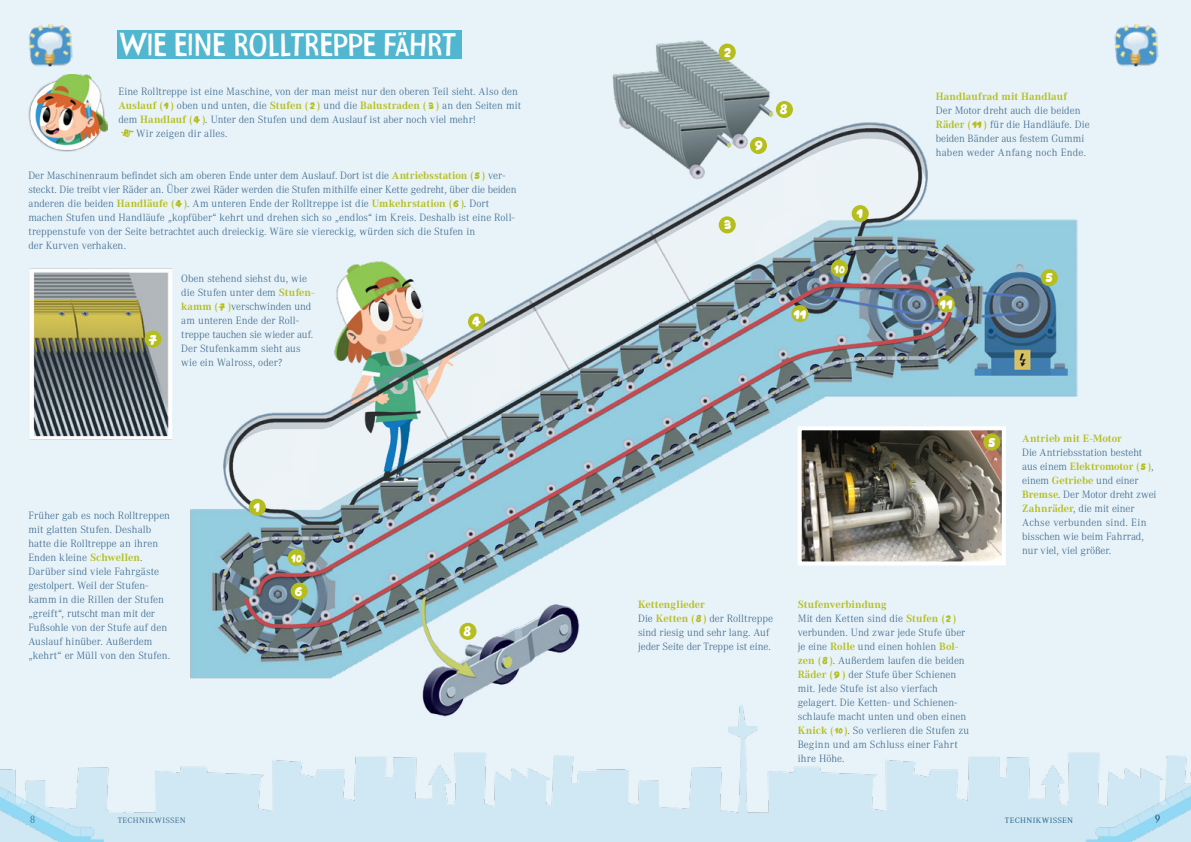
<style>
.page{position:relative;width:1191px;height:842px;background:#fff}
.page>*{position:absolute;margin:0;border:0;box-sizing:border-box;transform-origin:0 0}
.t1{font:32px "Frutimex Condensed";letter-spacing:-.005em;color:#fff}
.t2{font:15px "Frutimex Condensed";color:#fff}
.t3{font:300 11px/14px "Corporate A";color:#3d688b}
.t4{font:700 11px "Corporate A";letter-spacing:.01em;color:#b6be1e}
.t5{font:300 11px "Corporate ASC";letter-spacing:.025em;color:#3d688b}
.t6{font:300 11px "Corporate ASC";letter-spacing:.025em;color:#235f83}
.t7{font:300 11px "Corporate A";color:#235f83}
.s1{font-size:26px}
.s2{font-weight:700;color:#b6be1e}
.s3{font-weight:600;color:#b6be1e}
.s4{font-family:"Frutimex Condensed";font-weight:400;color:#b6be1e}
</style>
<div class="page">
<img style="left:0;top:0;width:1191px;height:551px">
<img style="left:1114px;top:24px;width:44px;height:43px">
<div style="left:118px;top:30px;width:344px;height:28px;background:#51b6d0"></div>
<img style="left:28px;top:24px;width:45px;height:43px">
<img style="left:802px;top:431px;width:198px;height:120px">
<div style="left:797px;top:426px;width:208px;height:139px;border:4px solid #fff"></div>
<div style="left:249px;top:499px;width:17px;height:17px;background:#b6be1e;border-radius:50%"></div>
<div style="left:144px;top:331px;width:18px;height:17px;background:#b6be1e;border-radius:50%"></div>
<div style="left:851px;top:205px;width:17px;height:17px;background:#b6be1e;border-radius:50%"></div>
<div style="left:831px;top:260px;width:17px;height:17px;background:#b6be1e;border-radius:50%"></div>
<div style="left:937px;top:295px;width:17px;height:17px;background:#b6be1e;border-radius:50%"></div>
<img style="left:28px;top:75px;width:79px;height:77px">
<div style="left:718px;top:44px;width:18px;height:17px;background:#b6be1e;border-radius:50%"></div>
<div style="left:718px;top:216px;width:18px;height:17px;background:#b6be1e;border-radius:50%"></div>
<div style="left:468px;top:313px;width:17px;height:17px;background:#b6be1e;border-radius:50%"></div>
<div style="left:750px;top:137px;width:17px;height:17px;background:#b6be1e;border-radius:50%"></div>
<div style="left:1040px;top:269px;width:17px;height:17px;background:#b6be1e;border-radius:50%"></div>
<div style="left:983px;top:433px;width:17px;height:17px;background:#b6be1e;border-radius:50%"></div>
<img style="left:0;top:551px;width:1191px;height:291px">
<div style="left:776px;top:101px;width:17px;height:17px;background:#b6be1e;border-radius:50%"></div>
<div style="left:791px;top:305px;width:17px;height:17px;background:#b6be1e;border-radius:50%"></div>
<div style="left:288px;top:549px;width:17px;height:17px;background:#b6be1e;border-radius:50%"></div>
<svg style="left:121px;top:129px;width:13px;height:8px"></svg>
<img style="left:0;top:782px;width:108px;height:60px">
<img style="left:1083px;top:780px;width:108px;height:62px">
<h1 class="t1" style="left:120px;top:24px;width:336px">WIE EINE ROLLTREPPE F<span class="s1">Ä</span>HRT</h1>
<p class="t3" style="left:118px;top:85px;width:401px">Eine Rolltreppe ist eine Maschine, von der man meist nur den oberen Teil sieht. Also den</p>
<p class="t3" style="left:118px;top:99px;width:404px"><span class="s2">Auslauf</span> <span class="s3">(</span><span class="s4">Å</span> <span class="s3">)</span> oben und unten, die <span class="s2">Stufen</span> <span class="s3">(</span> <span class="s4">Í</span> <span class="s3">)</span> und die <span class="s2">Balustraden</span> <span class="s3">(</span> <span class="s4">™</span> <span class="s3">)</span> an den Seiten mit</p>
<p class="t3" style="left:118px;top:113px;width:359px">dem <span class="s2">Handlauf</span> <span class="s3">(</span><span class="s4">Ï</span> <span class="s3">)</span>. Unter den Stufen und dem Auslauf ist aber noch viel mehr!</p>
<p class="t3" style="left:136px;top:127px;width:93px">Wir zeigen dir alles.</p>
<p class="t3" style="left:28px;top:168px;width:489px">Der Maschinenraum befindet sich am oberen Ende unter dem Auslauf. Dort ist die <span class="s2">Antriebsstation</span> <span class="s3">(</span><span class="s4">Ì</span> <span class="s3">)</span> ver&shy;steckt. Die treibt vier Räder an. Über zwei Räder werden die Stufen mithilfe einer Kette gedreht, über die beiden anderen die beiden <span class="s2">Handläufe</span> <span class="s3">(</span><span class="s4">Ï</span> <span class="s3">)</span>. Am unteren Ende der Rolltreppe ist die <span class="s2">Umkehrstation</span> <span class="s3">(</span><span class="s4">Ó</span> <span class="s3">)</span>. Dort machen Stufen und Handläufe „kopfüber“ kehrt und drehen sich so „endlos“ im Kreis. Deshalb ist eine Roll&shy;treppenstufe von der Seite betrachtet auch dreieckig. Wäre sie viereckig, würden sich die Stufen in<br>der Kurven verhaken.</p>
<h2 class="t2" style="left:149px;top:329px;width:9px">ı</h2>
<p class="t3" style="left:181px;top:271px;width:135px">Oben stehend siehst du, wie die Stufen unter dem <span class="s2">Stufen&shy;kamm</span> <span class="s3">(</span><span class="s4">ı</span> <span class="s3">)</span>verschwinden und am unteren Ende der Roll&shy;treppe tauchen sie wieder auf.<br>Der Stufenkamm sieht aus wie ein Walross, oder?</p>
<p class="t3" style="left:28px;top:509px;width:143px">Früher gab es noch Rolltreppen mit glatten Stufen. Deshalb hatte die Rolltreppe an ihren<br>Enden kleine <span class="s2">Schwellen</span>.<br>Darüber sind viele Fahrgäste gestolpert. Weil der Stufen&shy;kamm in die Rillen der Stufen „greift“, rutscht man mit der<br>Fußsohle von der Stufe auf den<br>Auslauf hinüber. Außerdem „kehrt“ er Müll von den Stufen.</p>
<h2 class="t2" style="left:254px;top:497px;width:7px">Å</h2>
<h2 class="t2" style="left:291px;top:548px;width:12px">’</h2>
<h2 class="t2" style="left:295px;top:581px;width:8px">Ó</h2>
<h2 class="t2" style="left:472px;top:312px;width:10px">Ï</h2>
<h2 class="t2" style="left:464px;top:621px;width:8px">ˆ</h2>
<h2 class="t2" style="left:724px;top:42px;width:8px">Í</h2>
<h2 class="t2" style="left:755px;top:137px;width:10px">Œ</h2>
<h2 class="t2" style="left:780px;top:99px;width:8px">ˆ</h2>
<h2 class="t2" style="left:724px;top:215px;width:8px">™</h2>
<h2 class="t2" style="left:793px;top:304px;width:14px">ÅÅ</h2>
<h2 class="t2" style="left:856px;top:203px;width:7px">Å</h2>
<h2 class="t2" style="left:834px;top:259px;width:12px">’</h2>
<p class="t4" style="left:935px;top:90px;width:133px">Handlaufrad mit Handlauf</p>
<p class="t3" style="left:935px;top:104px;width:155px">Der Motor dreht auch die beiden<br><span class="s2">Räder</span> <span class="s3">(</span><span class="s4">ÅÅ</span> <span class="s3">)</span> für die Handläufe. Die beiden Bänder aus festem Gummi haben weder Anfang noch Ende.</p>
<h2 class="t2" style="left:940px;top:294px;width:14px">ÅÅ</h2>
<h2 class="t2" style="left:1045px;top:268px;width:8px">Ì</h2>
<h2 class="t2" style="left:988px;top:432px;width:8px">Ì</h2>
<p class="t4" style="left:1022px;top:432px;width:101px">Antrieb mit E-Motor</p>
<p class="t3" style="left:1022px;top:445px;width:136px">Die Antriebsstation besteht aus einem <span class="s2">Elektromotor</span> <span class="s3">(</span><span class="s4">Ì</span> <span class="s3">)</span>, einem <span class="s2">Getriebe</span> und einer<br><span class="s2">Bremse</span>. Der Motor dreht zwei<br><span class="s2">Zahnräder</span>, die mit einer<br>Achse verbunden sind. Ein bisschen wie beim Fahrrad, nur viel, viel größer.</p>
<p class="t3" style="left:638px;top:598px;width:137px"><span class="s2">Kettenglieder<br></span>Die <span class="s2">Ketten</span> <span class="s3">(</span><span class="s4">ˆ</span> <span class="s3">)</span> der Rolltreppe sind riesig und sehr lang. Auf jeder Seite der Treppe ist eine.</p>
<p class="t3" style="left:797px;top:598px;width:173px"><span class="s2">Stufenverbindung<br></span>Mit den Ketten sind die <span class="s2">Stufen</span> <span class="s3">(</span><span class="s4">Í</span> <span class="s3">) </span>verbunden. Und zwar jede Stufe über je eine <span class="s2">Rolle</span> und einen hohlen <span class="s2">Bol&shy;zen</span> <span class="s3">(</span><span class="s4">ˆ</span> <span class="s3">)</span>. Außerdem laufen die beiden<br><span class="s2">Räder</span> <span class="s3">(</span><span class="s4">Œ</span> <span class="s3">)</span> der Stufe über Schienen mit. Jede Stufe ist also vierfach gelagert. Die Ketten- und Schienen&shy;schlaufe macht unten und oben einen<br><span class="s2">Knick</span> <span class="s3">(</span><span class="s4">’</span> <span class="s3">)</span>. So verlieren die Stufen zu<br>Beginn und am Schluss einer Fahrt ihre Höhe.</p>
<p class="t3" style="left:30px;top:812px;width:7px">8</p>
<p class="t5" style="left:118px;top:813px;width:70px">technikwissen</p>
<p class="t6" style="left:1005px;top:813px;width:70px">technikwissen</p>
<p class="t7" style="left:1154px;top:812px;width:7px">9</p>
</div>
